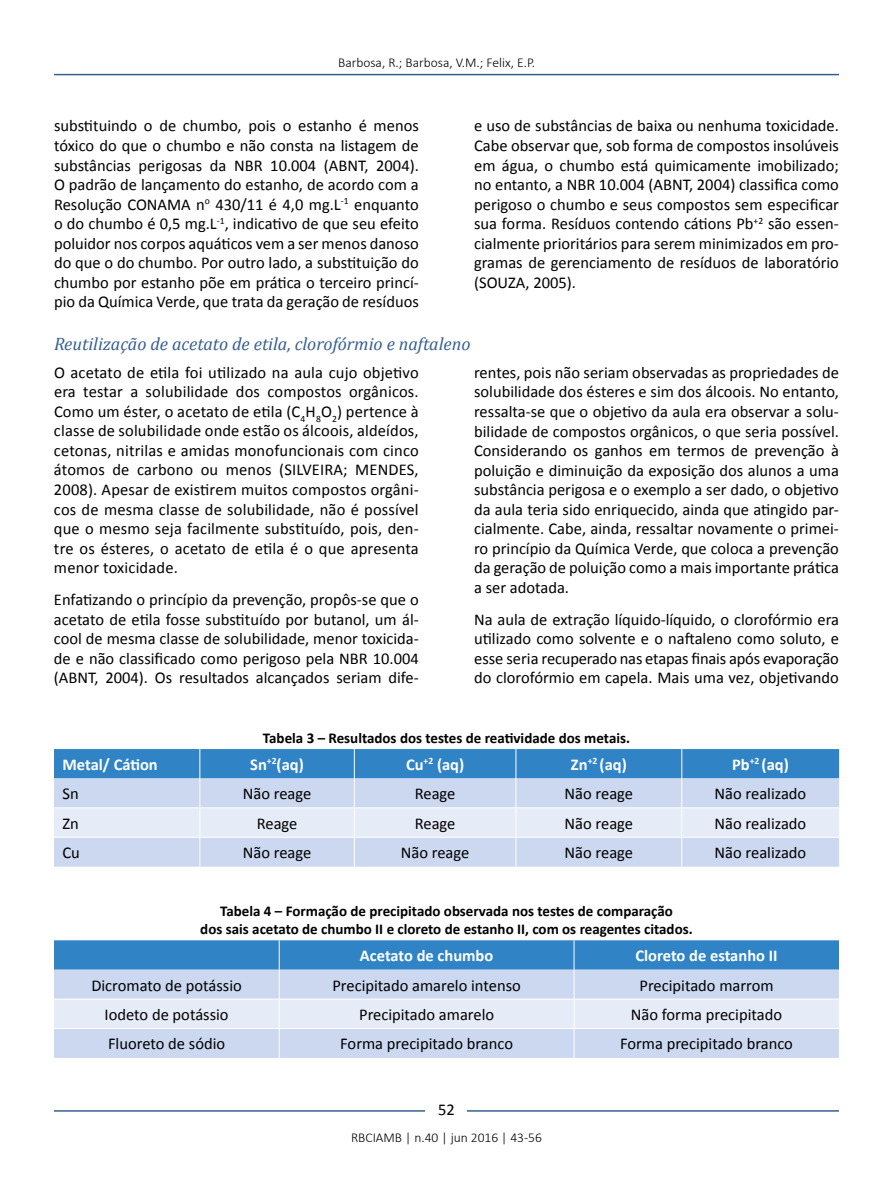
<style>
.page{position:relative;width:893px;height:1191px;background:#fff}
.page>*{position:absolute;margin:0;border:0;box-sizing:border-box;transform-origin:0 0}
.t1{font:italic 18px "Cambria";color:#365f92}
.t2{font:16.5px/19.5px "Calibri";color:#000;text-align:justify}
.t3{font:700 16.5px "Calibri";color:#fff}
.t4{font:700 15px/18px "Calibri";color:#000;text-align:center}
.t5{font:300 13.5px "Calibri";color:#000}
</style>
<div class="page">
<hr style="left:54px;top:74px;width:785px;height:1px;background:#365f92">
<hr style="left:54px;top:1110px;width:785px;height:1px;background:#365f92">
<div style="left:426px;top:1096px;width:41px;height:26px;background:#fff"></div>
<svg style="left:54px;top:749px;width:785px;height:117px;background:#acc8e7"></svg>
<svg style="left:54px;top:940px;width:785px;height:117px;background:#acc8e7"></svg>
<p class="t5" style="left:338px;top:54px;width:199px">Barbosa, R.; Barbosa, V.M.; Felix, E.P.</p>
<p class="t2" style="left:54px;top:116px;width:366px">substituindo o de chumbo, pois o estanho é menos tóxico do que o chumbo e não consta na listagem de substâncias perigosas da NBR 10.004 (ABNT, 2004).<br>O padrão de lançamento do estanho, de acordo com a Resolução CONAMA n<sup>o</sup> 430/11 é 4,0 mg.L<sup>-1</sup> enquanto o do chumbo é 0,5 mg.L<sup>-1</sup>, indicativo de que seu efeito poluidor nos corpos aquáticos vem a ser menos danoso do que o do chumbo. Por outro lado, a substituição do chumbo por estanho põe em prática o terceiro princí&shy;pio da Química Verde, que trata da geração de resíduos</p>
<p class="t2" style="left:474px;top:116px;width:366px">e uso de substâncias de baixa ou nenhuma toxicidade.<br>Cabe observar que, sob forma de compostos insolúveis em água, o chumbo está quimicamente imobilizado; no entanto, a NBR 10.004 (ABNT, 2004) classifica como perigoso o chumbo e seus compostos sem especificar sua forma. Resíduos contendo cátions Pb<sup>+2</sup> são essen&shy;cialmente prioritários para serem minimizados em pro&shy;gramas de gerenciamento de resíduos de laboratório (SOUZA, 2005).</p>
<p class="t1" style="left:54px;top:331px;width:418px">Reutilização de acetato de etila, clorofórmio e naftaleno</p>
<p class="t2" style="left:54px;top:363px;width:366px">O acetato de etila foi utilizado na aula cujo objetivo era testar a solubilidade dos compostos orgânicos.<br>Como um éster, o acetato de etila (C<sub>4</sub>H<sub>8</sub>O<sub>2</sub>) pertence à classe de solubilidade onde estão os álcoois, aldeídos, cetonas, nitrilas e amidas monofuncionais com cinco átomos de carbono ou menos (SILVEIRA; MENDES, 2008). Apesar de existirem muitos compostos orgâni&shy;cos de mesma classe de solubilidade, não é possível que o mesmo seja facilmente substituído, pois, den&shy;tre os ésteres, o acetato de etila é o que apresenta menor toxicidade.</p>
<p class="t2" style="left:54px;top:590px;width:366px">Enfatizando o princípio da prevenção, propôs-se que o acetato de etila fosse substituído por butanol, um ál&shy;cool de mesma classe de solubilidade, menor toxicida&shy;de e não classificado como perigoso pela NBR 10.004 (ABNT, 2004). Os resultados alcançados seriam dife-</p>
<p class="t2" style="left:474px;top:363px;width:366px">rentes, pois não seriam observadas as propriedades de solubilidade dos ésteres e sim dos álcoois. No entanto, ressalta-se que o objetivo da aula era observar a solu&shy;bilidade de compostos orgânicos, o que seria possível.<br>Considerando os ganhos em termos de prevenção à poluição e diminuição da exposição dos alunos a uma substância perigosa e o exemplo a ser dado, o objetivo da aula teria sido enriquecido, ainda que atingido par&shy;cialmente. Cabe, ainda, ressaltar novamente o primei&shy;ro princípio da Química Verde, que coloca a prevenção da geração de poluição como a mais importante prática a ser adotada.</p>
<p class="t2" style="left:474px;top:609px;width:366px">Na aula de extração líquido-líquido, o clorofórmio era utilizado como solvente e o naftaleno como soluto, e esse seria recuperado nas etapas finais após evaporação do clorofórmio em capela. Mais uma vez, objetivando</p>
<p class="t4" style="left:263px;top:728px;width:369px">Tabela 3 – Resultados dos testes de reatividade dos metais.</p>
<p class="t3" style="left:63px;top:754px;width:97px">Metal/ Cátion</p>
<p class="t3" style="left:250px;top:754px;width:55px">Sn<sup>+2</sup>(aq)</p>
<p class="t3" style="left:406px;top:754px;width:60px">Cu<sup>+2</sup> (aq)</p>
<p class="t3" style="left:571px;top:754px;width:57px">Zn<sup>+2</sup> (aq)</p>
<p class="t3" style="left:732px;top:754px;width:58px">Pb<sup>+2</sup> (aq)</p>
<p class="t2" style="left:63px;top:784px;width:18px">Sn</p>
<p class="t2" style="left:243px;top:784px;width:70px">Não reage</p>
<p class="t2" style="left:415px;top:784px;width:42px">Reage</p>
<p class="t2" style="left:565px;top:784px;width:70px">Não reage</p>
<p class="t2" style="left:715px;top:784px;width:93px">Não realizado</p>
<p class="t2" style="left:63px;top:813px;width:18px">Zn</p>
<p class="t2" style="left:257px;top:813px;width:42px">Reage</p>
<p class="t2" style="left:415px;top:813px;width:42px">Reage</p>
<p class="t2" style="left:565px;top:813px;width:70px">Não reage</p>
<p class="t2" style="left:715px;top:813px;width:93px">Não realizado</p>
<p class="t2" style="left:63px;top:843px;width:19px">Cu</p>
<p class="t2" style="left:243px;top:843px;width:70px">Não reage</p>
<p class="t2" style="left:401px;top:843px;width:70px">Não reage</p>
<p class="t2" style="left:565px;top:843px;width:70px">Não reage</p>
<p class="t2" style="left:715px;top:843px;width:93px">Não realizado</p>
<p class="t4" style="left:200px;top:902px;width:494px">Tabela 4 – Formação de precipitado observada nos testes de comparação<br>dos sais acetato de chumbo II e cloreto de estanho II, com os reagentes citados.</p>
<p class="t3" style="left:360px;top:945px;width:135px">Acetato de chumbo</p>
<p class="t3" style="left:635px;top:945px;width:144px">Cloreto de estanho II</p>
<p class="t2" style="left:91px;top:975px;width:152px">Dicromato de potássio</p>
<p class="t2" style="left:332px;top:975px;width:190px">Precipitado amarelo intenso</p>
<p class="t2" style="left:639px;top:975px;width:136px">Precipitado marrom</p>
<p class="t2" style="left:105px;top:1004px;width:126px">Iodeto de potássio</p>
<p class="t2" style="left:359px;top:1004px;width:137px">Precipitado amarelo</p>
<p class="t2" style="left:631px;top:1004px;width:153px">Não forma precipitado</p>
<p class="t2" style="left:108px;top:1034px;width:119px">Fluoreto de sódio</p>
<p class="t2" style="left:340px;top:1034px;width:174px">Forma precipitado branco</p>
<p class="t2" style="left:620px;top:1034px;width:174px">Forma precipitado branco</p>
<p class="t2" style="left:438px;top:1100px;width:18px">52</p>
<p class="t5" style="left:351px;top:1129px;width:192px">RBCIAMB | n.40 | jun 2016 | 43-56</p>
</div>
